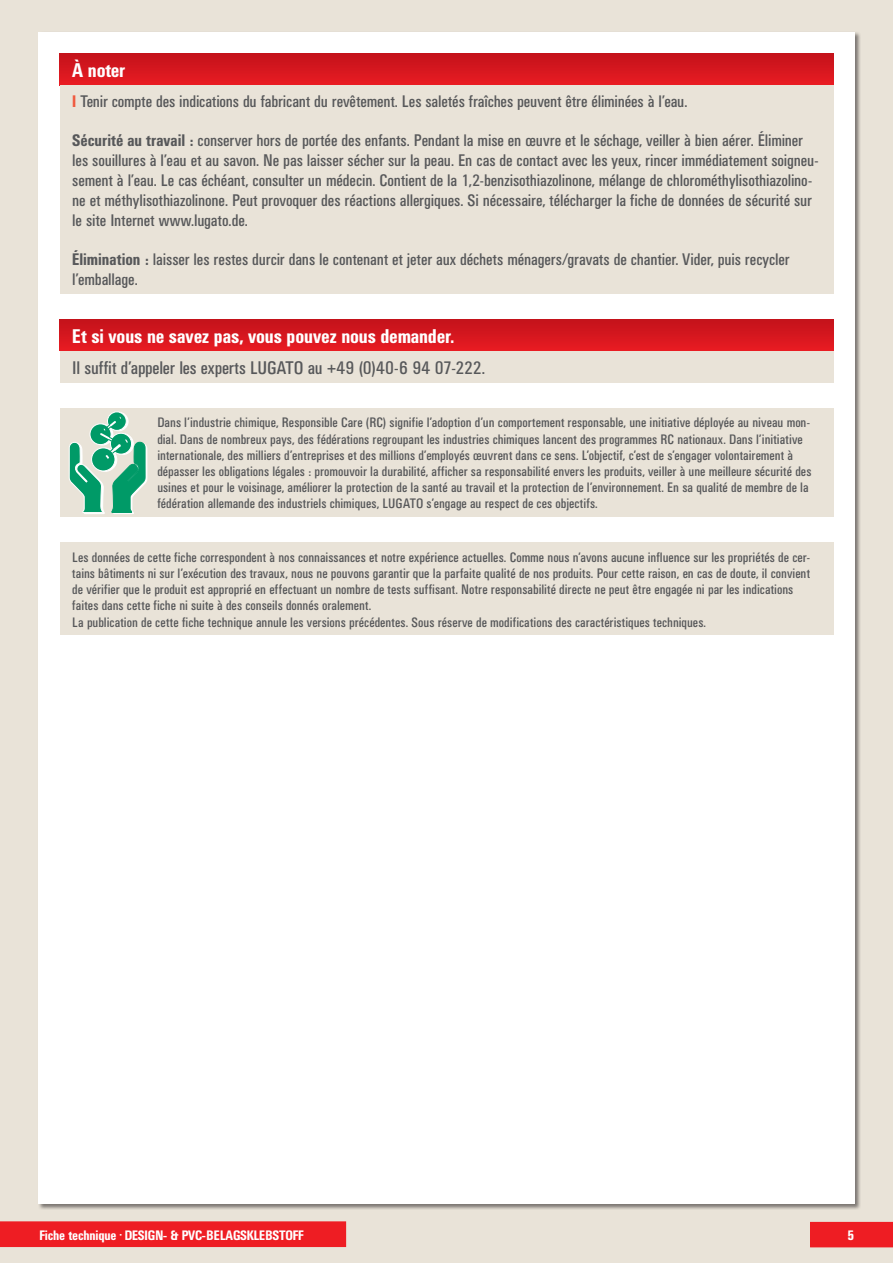
<style>
.page{position:relative;width:893px;height:1263px;background:#e9e3d8}
.page>*{position:absolute;margin:0;border:0;box-sizing:border-box;transform-origin:0 0}
.t1{font:500 condensed 19.5px "UN11";letter-spacing:.005em;color:#fff}
.t2{font:condensed 18px "UN11";color:#57585a}
.t3{font:condensed 16.5px/19.8px "UN11";color:#57585a}
.t4{font:condensed 13.5px/16.2px "UN11";letter-spacing:.01em;color:#57585a}
.t5{font:500 condensed 13.5px "UN11";color:#fff}
.s1{font-weight:500;color:#f0593e}
.s2{font-weight:500}
</style>
<div class="page">
<div style="left:38px;top:32px;width:817px;height:1171px;background:#fff"></div>
<div style="left:810px;top:1222px;width:83px;height:25px;background:#ee1d23"></div>
<div style="left:0;top:1221px;width:346px;height:26px;background:#ee1d23"></div>
<div style="left:60px;top:53px;width:773px;height:32px;background:linear-gradient(to bottom,#c2121a,#e81b22)"></div>
<div style="left:60px;top:85px;width:773px;height:209px;background:#e9e3d8"></div>
<div style="left:60px;top:542px;width:773px;height:93px;background:#e9e3d8"></div>
<div style="left:60px;top:408px;width:773px;height:109px;background:#e9e3d8"></div>
<div style="left:109px;top:412px;width:19px;height:19px;background:#fff;border-radius:50%"></div>
<div style="left:109px;top:412px;width:19px;height:19px;border:1px solid #fff;border-radius:50%"></div>
<svg style="left:107px;top:412px;width:19px;height:18px"></svg>
<div style="left:107px;top:412px;width:19px;height:18px;border:1px solid #fff;border-radius:50%"></div>
<svg style="left:69px;top:417px;width:78px;height:97px"></svg>
<div style="left:60px;top:319px;width:773px;height:32px;background:linear-gradient(to bottom,#c3121a,#e71b22)"></div>
<div style="left:60px;top:351px;width:773px;height:31px;background:#e9e3d8"></div>
<h1 class="t1" style="left:72px;top:59px;width:54px">À noter</h1>
<p class="t3" style="left:72px;top:91px;width:616px"><span class="s1">I</span> Tenir compte des indications du fabricant du revêtement. Les saletés fraîches peuvent être éliminées à l’eau.</p>
<p class="t3" style="left:72px;top:131px;width:748px"><span class="s2">Sécurité au travail :</span> conserver hors de portée des enfants. Pendant la mise en œuvre et le séchage, veiller à bien aérer. Éliminer les souillures à l’eau et au savon. Ne pas laisser sécher sur la peau. En cas de contact avec les yeux, rincer immédiatement soigneu&shy;sement à l’eau. Le cas échéant, consulter un médecin. Contient de la 1,2-benzisothiazolinone, mélange de chlorométhylisothiazolino&shy;ne et méthylisothiazolinone. Peut provoquer des réactions allergiques. Si nécessaire, télécharger la fiche de données de sécurité sur le site Internet www.lugato.de.</p>
<p class="t3" style="left:72px;top:249px;width:719px"><span class="s2">Élimination :</span> laisser les restes durcir dans le contenant et jeter aux déchets ménagers/gravats de chantier. Vider, puis recycler l’emballage.</p>
<h1 class="t1" style="left:72px;top:325px;width:384px">Et si vous ne savez pas, vous pouvez nous demander.</h1>
<h2 class="t2" style="left:72px;top:358px;width:414px">Il suffit d’appeler les experts LUGATO au +49 (0)40-6 94 07-222.</h2>
<p class="t4" style="left:157px;top:414px;width:655px">Dans l’industrie chimique, Responsible Care (RC) signifie l’adoption d’un comportement responsable, une initiative déployée au niveau mon&shy;dial. Dans de nombreux pays, des fédérations regroupant les industries chimiques lancent des programmes RC nationaux. Dans l’initiative internationale, des milliers d’entreprises et des millions d’employés œuvrent dans ce sens. L’objectif, c’est de s’engager volontairement à dépasser les obligations légales : promouvoir la durabilité, afficher sa responsabilité envers les produits, veiller à une meilleure sécurité des usines et pour le voisinage, améliorer la protection de la santé au travail et la protection de l’environnement. En sa qualité de membre de la fédération allemande des industriels chimiques, LUGATO s’engage au respect de ces objectifs.</p>
<p class="t4" style="left:72px;top:549px;width:739px">Les données de cette fiche correspondent à nos connaissances et notre expérience actuelles. Comme nous n’avons aucune influence sur les propriétés de cer&shy;tains bâtiments ni sur l’exécution des travaux, nous ne pouvons garantir que la parfaite qualité de nos produits. Pour cette raison, en cas de doute, il convient de vérifier que le produit est approprié en effectuant un nombre de tests suffisant. Notre responsabilité directe ne peut être engagée ni par les indications faites dans cette fiche ni suite à des conseils donnés oralement.<br>La publication de cette fiche technique annule les versions précédentes. Sous réserve de modifications des caractéristiques techniques.</p>
<p class="t5" style="left:39px;top:1227px;width:266px">Fiche technique <sup>•</sup> DESIGN- &amp; PVC-BELAGSKLEBSTOFF</p>
<p class="t5" style="left:847px;top:1227px;width:8px">5</p>
</div>
